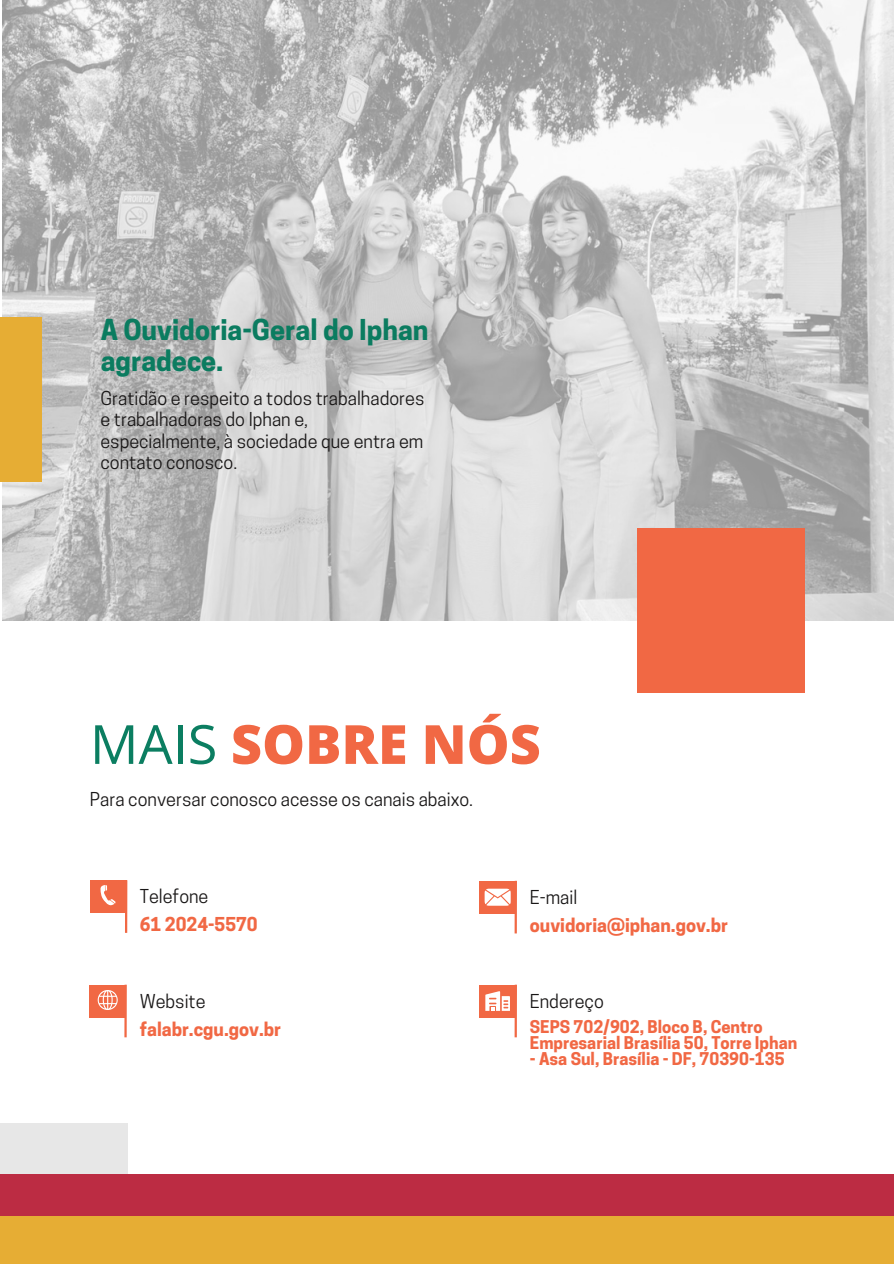
<style>
.page{position:relative;width:894px;height:1264px;background:#fff}
.page>*{position:absolute;margin:0;border:0;box-sizing:border-box;transform-origin:0 0}
.t1{font:800 54px "Open Sans";color:#f16844}
.t2{font:700 27px/31.5px "Cooper Hewitt";color:#0b7c60}
.t3{font:18px/21.3px "Cooper Hewitt";color:#191717}
.t4{font:700 18px "Cooper Hewitt";color:#f16844}
.t5{font:700 16.5px/15.8px "Cooper Hewitt";color:#f16844}
.s1{font-weight:400;color:#0b7e61}
</style>
<div class="page">
<img style="left:2px;top:0;width:891px;height:620px">
<div style="left:637px;top:529px;width:167px;height:164px;background:#f16844"></div>
<div style="left:0;top:1123px;width:127px;height:140px;background:#e7e7e7"></div>
<div style="left:0;top:1208px;width:893px;height:55px;background:#e6ad34"></div>
<div style="left:0;top:1174px;width:893px;height:41px;background:#bc2c43"></div>
<div style="left:90px;top:880px;width:36px;height:32px;background:#f16844"></div>
<svg style="left:100px;top:885px;width:15px;height:20px"></svg>
<hr style="left:125px;top:880px;width:2px;height:52px;background:#f16844">
<div style="left:89px;top:984px;width:36px;height:33px;background:#f16844"></div>
<hr style="left:124px;top:984px;width:3px;height:53px;background:#f16844">
<svg style="left:98px;top:990px;width:20px;height:20px"></svg>
<div style="left:479px;top:881px;width:36px;height:32px;background:#f16844"></div>
<hr style="left:514px;top:880px;width:3px;height:53px;background:#f16844">
<div style="left:479px;top:984px;width:36px;height:33px;background:#f16844"></div>
<hr style="left:514px;top:984px;width:3px;height:53px;background:#f16844">
<svg style="left:485px;top:991px;width:25px;height:19px"></svg>
<div style="left:0;top:317px;width:42px;height:164px;background:#e6ad34"></div>
<svg style="left:484px;top:888px;width:26px;height:17px"></svg>
<h2 class="t2" style="left:101px;top:317px;width:329px">A Ouvidoria-Geral do Iphan agradece.</h2>
<p class="t3" style="left:100px;top:390px;width:325px">Gratidão e respeito a todos trabalhadores e trabalhadoras do Iphan e, especialmente, à sociedade que entra em contato conosco.</p>
<h1 class="t1" style="left:90px;top:706px;width:452px"><span class="s1">MAIS</span> SOBRE NÓS</h1>
<p class="t3" style="left:90px;top:791px;width:384px">Para conversar conosco acesse os canais abaixo.</p>
<p class="t3" style="left:140px;top:888px;width:70px">Telefone</p>
<p class="t4" style="left:140px;top:917px;width:119px">61 2024-5570</p>
<p class="t3" style="left:140px;top:992px;width:67px">Website</p>
<p class="t4" style="left:140px;top:1022px;width:143px">falabr.cgu.gov.br</p>
<p class="t3" style="left:529px;top:888px;width:49px">E-mail</p>
<p class="t4" style="left:529px;top:918px;width:199px">ouvidoria@iphan.gov.br</p>
<p class="t3" style="left:529px;top:992px;width:75px">Endereço</p>
<p class="t5" style="left:529px;top:1021px;width:269px">SEPS 702/902, Bloco B, Centro<br>Empresarial Brasília 50, Torre Iphan</p>
<p class="t5" style="left:529px;top:1052px;width:256px">- Asa Sul, Brasília - DF, 70390-135</p>
</div>
